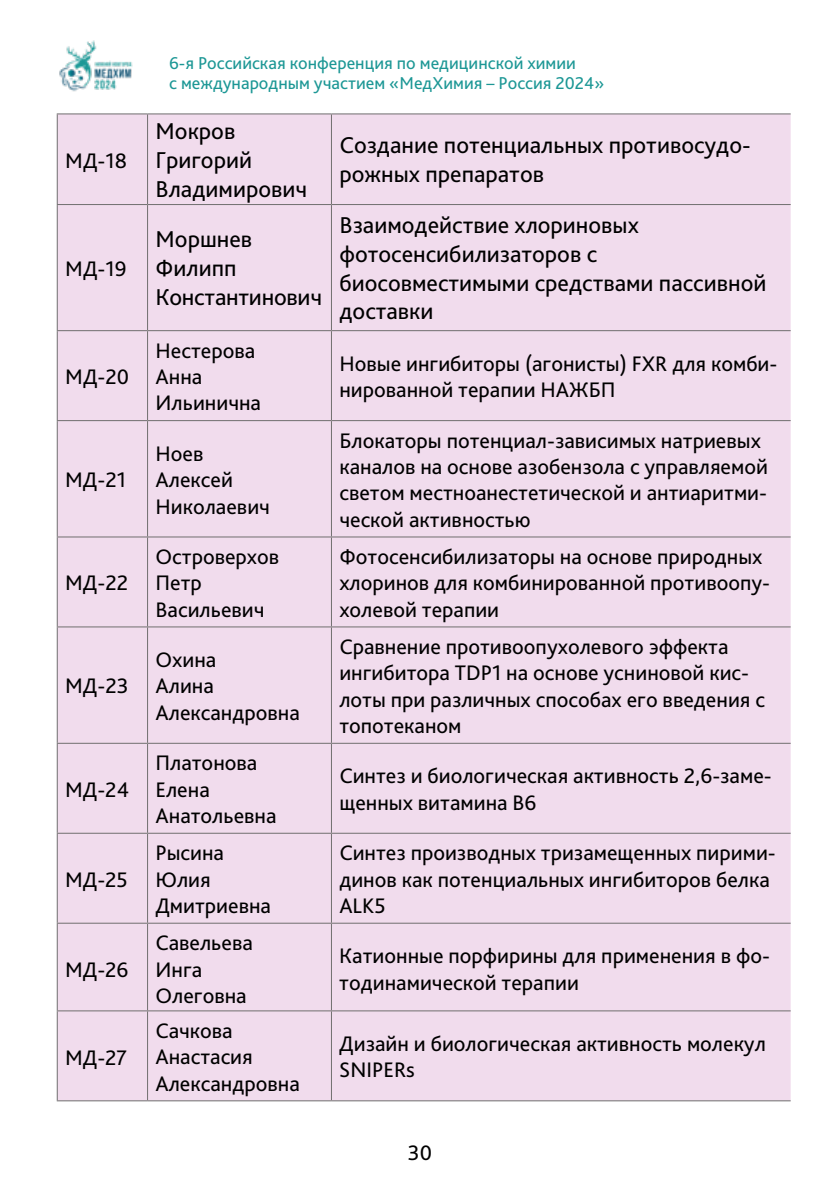
<style>
.page{position:relative;width:840px;height:1191px;background:#fff}
.page>*{position:absolute;margin:0;border:0;box-sizing:border-box;transform-origin:0 0}
.t1{font:24px/28.8px "Bliss Pro";color:#000}
.t2{font:22px/26.4px "Bliss Pro";color:#000}
.t3{font:18px/20px "Bliss Pro";color:#1c9795}
</style>
<div class="page">
<img style="left:59px;top:40px;width:74px;height:52px">
<div style="left:58px;top:114px;width:732px;height:986px;background:#f1dced"></div>
<hr style="left:57px;top:114px;width:1px;height:90px;background:#706f6f">
<hr style="left:147px;top:114px;width:1px;height:90px;background:#706f6f">
<hr style="left:57px;top:204px;width:90px;height:1px;background:#706f6f">
<hr style="left:57px;top:205px;width:1px;height:125px;background:#706f6f">
<hr style="left:57px;top:330px;width:90px;height:1px;background:#706f6f">
<hr style="left:57px;top:331px;width:1px;height:89px;background:#706f6f">
<hr style="left:147px;top:331px;width:1px;height:89px;background:#706f6f">
<hr style="left:331px;top:331px;width:1px;height:89px;background:#706f6f">
<hr style="left:57px;top:420px;width:90px;height:1px;background:#706f6f">
<hr style="left:57px;top:421px;width:1px;height:115px;background:#706f6f">
<hr style="left:147px;top:420px;width:184px;height:1px;background:#706f6f">
<hr style="left:147px;top:421px;width:1px;height:115px;background:#706f6f">
<hr style="left:331px;top:420px;width:459px;height:1px;background:#706f6f">
<hr style="left:331px;top:421px;width:1px;height:115px;background:#706f6f">
<hr style="left:57px;top:536px;width:90px;height:1px;background:#706f6f">
<hr style="left:57px;top:537px;width:1px;height:89px;background:#706f6f">
<hr style="left:147px;top:536px;width:184px;height:1px;background:#706f6f">
<hr style="left:147px;top:537px;width:1px;height:89px;background:#706f6f">
<hr style="left:331px;top:536px;width:459px;height:1px;background:#706f6f">
<hr style="left:331px;top:537px;width:1px;height:89px;background:#706f6f">
<hr style="left:57px;top:626px;width:90px;height:1px;background:#706f6f">
<hr style="left:57px;top:627px;width:1px;height:116px;background:#706f6f">
<hr style="left:147px;top:626px;width:184px;height:1px;background:#706f6f">
<hr style="left:147px;top:627px;width:1px;height:116px;background:#706f6f">
<hr style="left:331px;top:626px;width:459px;height:1px;background:#706f6f">
<hr style="left:331px;top:627px;width:1px;height:116px;background:#706f6f">
<hr style="left:57px;top:743px;width:90px;height:1px;background:#706f6f">
<hr style="left:57px;top:744px;width:1px;height:88px;background:#706f6f">
<hr style="left:147px;top:743px;width:184px;height:1px;background:#706f6f">
<hr style="left:147px;top:744px;width:1px;height:88px;background:#706f6f">
<hr style="left:331px;top:743px;width:459px;height:1px;background:#706f6f">
<hr style="left:331px;top:744px;width:1px;height:88px;background:#706f6f">
<hr style="left:57px;top:832px;width:90px;height:1px;background:#706f6f">
<hr style="left:147px;top:832px;width:184px;height:1px;background:#706f6f">
<hr style="left:147px;top:833px;width:1px;height:89px;background:#706f6f">
<hr style="left:331px;top:832px;width:459px;height:1px;background:#706f6f">
<hr style="left:331px;top:833px;width:1px;height:89px;background:#706f6f">
<hr style="left:147px;top:1010px;width:184px;height:1px;background:#706f6f">
<hr style="left:331px;top:1010px;width:459px;height:1px;background:#706f6f">
<hr style="left:331px;top:1011px;width:1px;height:89px;background:#706f6f">
<hr style="left:57px;top:833px;width:1px;height:89px;background:#706f6f">
<hr style="left:57px;top:922px;width:90px;height:1px;background:#706f6f">
<hr style="left:57px;top:923px;width:1px;height:87px;background:#706f6f">
<hr style="left:147px;top:922px;width:184px;height:1px;background:#706f6f">
<hr style="left:147px;top:923px;width:1px;height:87px;background:#706f6f">
<hr style="left:331px;top:922px;width:459px;height:1px;background:#706f6f">
<hr style="left:331px;top:923px;width:1px;height:87px;background:#706f6f">
<hr style="left:57px;top:1010px;width:90px;height:1px;background:#706f6f">
<hr style="left:57px;top:1011px;width:1px;height:89px;background:#706f6f">
<hr style="left:147px;top:1011px;width:1px;height:89px;background:#706f6f">
<hr style="left:57px;top:1100px;width:90px;height:1px;background:#706f6f">
<hr style="left:147px;top:1100px;width:184px;height:1px;background:#706f6f">
<hr style="left:331px;top:1100px;width:459px;height:1px;background:#706f6f">
<hr style="left:57px;top:113px;width:90px;height:1px;background:#706f6f">
<hr style="left:147px;top:113px;width:184px;height:1px;background:#706f6f">
<hr style="left:331px;top:113px;width:459px;height:1px;background:#706f6f">
<hr style="left:331px;top:114px;width:1px;height:90px;background:#706f6f">
<hr style="left:147px;top:204px;width:184px;height:1px;background:#706f6f">
<hr style="left:147px;top:205px;width:1px;height:125px;background:#706f6f">
<hr style="left:331px;top:204px;width:459px;height:1px;background:#706f6f">
<hr style="left:331px;top:205px;width:1px;height:125px;background:#706f6f">
<hr style="left:147px;top:330px;width:184px;height:1px;background:#706f6f">
<hr style="left:331px;top:330px;width:459px;height:1px;background:#706f6f">
<p class="t2" style="left:65px;top:147px;width:63px">МД-18</p>
<p class="t2" style="left:65px;top:255px;width:63px">МД-19</p>
<p class="t2" style="left:65px;top:363px;width:65px">МД-20</p>
<p class="t2" style="left:65px;top:466px;width:62px">МД-21</p>
<p class="t2" style="left:65px;top:569px;width:64px">МД-22</p>
<p class="t2" style="left:65px;top:672px;width:65px">МД-23</p>
<p class="t2" style="left:65px;top:775px;width:65px">МД-24</p>
<p class="t2" style="left:65px;top:865px;width:64px">МД-25</p>
<p class="t2" style="left:65px;top:955px;width:65px">МД-26</p>
<p class="t2" style="left:65px;top:1044px;width:63px">МД-27</p>
<p class="t3" style="left:169px;top:52px;width:436px">6-я Российская конференция по медицинской химии<br>с международным участием «МедХимия – Россия 2024»</p>
<p class="t1" style="left:155px;top:116px;width:153px">Мокров<br>Григорий<br>Владимирович</p>
<p class="t1" style="left:155px;top:224px;width:168px">Моршнев<br>Филипп<br>Константинович</p>
<p class="t1" style="left:339px;top:130px;width:412px">Создание потенциальных противосудо&shy;рожных препаратов</p>
<p class="t1" style="left:339px;top:210px;width:428px">Взаимодействие хлориновых фотосенсибилизаторов с биосовместимыми средствами пассивной доставки</p>
<p class="t2" style="left:155px;top:336px;width:107px">Нестерова<br>Анна<br>Ильинична</p>
<p class="t2" style="left:339px;top:350px;width:439px">Новые ингибиторы (агонисты) FXR для комби&shy;нированной терапии НАЖБП</p>
<p class="t2" style="left:155px;top:440px;width:116px">Ноев<br>Алексей<br>Николаевич</p>
<p class="t2" style="left:339px;top:426px;width:430px">Блокаторы потенциал-зависимых натриевых каналов на основе азобензола с управляемой светом местноанестетической и антиаритми&shy;ческой активностью</p>
<p class="t2" style="left:155px;top:543px;width:125px">Островерхов<br>Петр<br>Васильевич</p>
<p class="t2" style="left:339px;top:543px;width:432px">Фотосенсибилизаторы на основе природных хлоринов для комбинированной противоопу&shy;холевой терапии</p>
<p class="t2" style="left:155px;top:646px;width:146px">Охина<br>Алина<br>Александровна</p>
<p class="t2" style="left:155px;top:749px;width:123px">Платонова<br>Елена<br>Анатольевна</p>
<p class="t2" style="left:339px;top:633px;width:427px">Сравнение противоопухолевого эффекта ингибитора TDP1 на основе усниновой кис&shy;лоты при различных способах его введения с топотеканом</p>
<p class="t2" style="left:339px;top:762px;width:433px">Синтез и биологическая активность 2,6-заме&shy;щенных витамина B6</p>
<p class="t2" style="left:155px;top:839px;width:117px">Рысина<br>Юлия<br>Дмитриевна</p>
<p class="t2" style="left:339px;top:839px;width:438px">Синтез производных тризамещенных пирими&shy;динов как потенциальных ингибиторов белка<br>ALK5</p>
<p class="t2" style="left:155px;top:929px;width:99px">Савельева<br>Инга<br>Олеговна</p>
<p class="t2" style="left:155px;top:1016px;width:146px">Сачкова<br>Анастасия<br>Александровна</p>
<p class="t2" style="left:339px;top:942px;width:432px">Катионные порфирины для применения в фо&shy;тодинамической терапии</p>
<p class="t2" style="left:339px;top:1030px;width:428px">Дизайн и биологическая активность молекул<br>SNIPERs</p>
<p class="t2" style="left:407px;top:1138px;width:26px">30</p>
</div>
